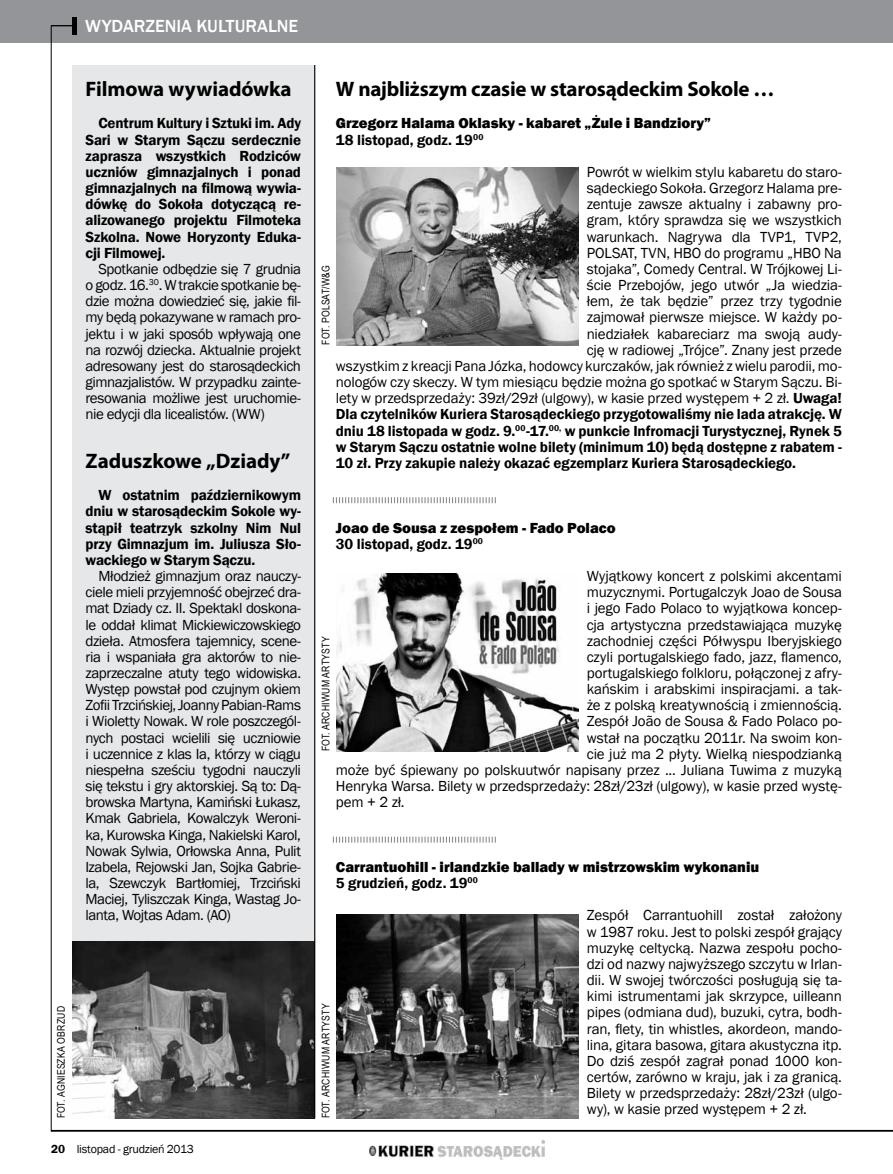
<style>
.page{position:relative;width:893px;height:1174px;background:#fff}
.page>*{position:absolute;margin:0;border:0;box-sizing:border-box;transform-origin:0 0}
.t1{font:700 21px "Myriad Pro";letter-spacing:-.01em;color:#000}
.t2{font:500 18px "Franklin Gothic";color:#fff}
.t3{font:15px/16.2px "Franklin Gothic";letter-spacing:-.01em;color:#000;text-align:justify}
.t4{font:600 15px/16.2px "Franklin Gothic";letter-spacing:-.005em;color:#000;text-align:justify}
.t5{font:800 15px/16.2px "Franklin Gothic";color:#000}
.t6{font:12px "Franklin Gothic";letter-spacing:-.02em;color:#000}
.t7{font:10.5px "Arial Narrow";letter-spacing:.01em;color:#000}
.s1{font-weight:600}
</style>
<div class="page">
<div style="left:72px;top:65px;width:243px;height:1053px;background:#e6e7e8"></div>
<div style="left:0;top:0;width:893px;height:43px;background:#939598"></div>
<img style="left:337px;top:574px;width:241px;height:177px">
<img style="left:337px;top:167px;width:241px;height:178px">
<img style="left:337px;top:914px;width:241px;height:204px">
<img style="left:72px;top:941px;width:243px;height:177px">
<hr style="left:314px;top:65px;width:1px;height:1052px;background:#000">
<svg style="left:333px;top:497px;width:163px;height:6px"></svg>
<svg style="left:333px;top:836px;width:163px;height:6px"></svg>
<hr style="left:51px;top:26px;width:1px;height:1105px;background:#000">
<img style="left:369px;top:1140px;width:175px;height:20px">
<svg style="left:51px;top:25px;width:21px;height:1px"></svg>
<div style="left:72px;top:17px;width:5px;height:17px;background:#000"></div>
<hr style="left:51px;top:1130px;width:842px;height:1px;background:#000">
<p class="t2" style="left:85px;top:15px;width:215px">WYDARZENIA KULTURALNE</p>
<h1 class="t1" style="left:86px;top:75px;width:208px">Filmowa wywiadówka</h1>
<p class="t4" style="left:86px;top:115px;width:217px;text-indent:13px">Centrum Kultury i Sztuki im. Ady Sari w Starym Sączu serdecznie zaprasza wszystkich Rodziców uczniów gimnazjalnych i ponad gimnazjalnych na filmową wywia&shy;dówkę do Sokoła dotyczącą re&shy;alizowanego projektu Filmoteka Szkolna. Nowe Horyzonty Eduka&shy;cji Filmowej.</p>
<p class="t3" style="left:86px;top:261px;width:217px;text-indent:13px">Spotkanie odbędzie się 7 grudnia o godz. 16.<sup>30</sup>. W trakcie spotkaniebę&shy;dzie można dowiedzieć się, jakie fil&shy;my będą pokazywane w ramach pro&shy;jektu i w jaki sposób wpływają one na rozwój dziecka. Aktualnie projekt adresowany jest do starosądeckich gimnazjalistów. W przypadku zainte&shy;resowania możliwe jest uruchomie&shy;nie edycji dla licealistów. (WW)</p>
<h1 class="t1" style="left:86px;top:447px;width:206px">Zaduszkowe „Dziady”</h1>
<p class="t4" style="left:86px;top:487px;width:217px;text-indent:13px">W ostatnim październikowym dniu w starosądeckim Sokole wy&shy;stąpił teatrzyk szkolny Nim Nul przy Gimnazjum im. Juliusza Sło&shy;wackiego w Starym Sączu.</p>
<p class="t3" style="left:85px;top:568px;width:217px;text-indent:13px">Młodzież gimnazjum oraz nauczy&shy;ciele mieli przyjemność obejrzeć dra&shy;mat Dziady cz. II. Spektakl doskona&shy;le oddał klimat Mickiewiczowskiego dzieła. Atmosfera tajemnicy, scene&shy;ria i wspaniała gra aktorów to nie&shy;zaprzeczalne atuty tego widowiska.<br>Występ powstał pod czujnym okiem ZofiiTrzcińskiej,JoannyPabian-Rams i Wioletty Nowak. W role poszczegól&shy;nych postaci wcielili się uczniowie i uczennice z klas Ia, którzy w ciągu niespełna sześciu tygodni nauczyli się tekstu i gry aktorskiej. Są to: Dą&shy;browska Martyna, Kamiński Łukasz, Kmak Gabriela, Kowalczyk Weroni&shy;ka, Kurowska Kinga, Nakielski Karol, Nowak Sylwia, Orłowska Anna, Pulit Izabela, Rejowski Jan, Sojka Gabrie&shy;la, Szewczyk Bartłomiej, Trzciński Maciej, Tyliszczak Kinga, Wastag Jo&shy;lanta, Wojtas Adam. (AO)</p>
<p class="t7" style="left:53px;top:1118px;width:113px;rotate:-90deg">fot. Agnieszka Obrzud</p>
<p class="t6" style="left:51px;top:1141px;width:144px"><span class="s1">20</span> listopad - grudzień 2013</p>
<h1 class="t1" style="left:336px;top:75px;width:440px">W najbliższym czasie w starosądeckim Sokole …</h1>
<p class="t5" style="left:336px;top:115px;width:377px">Grzegorz Halama Oklasky - kabaret „Żule i Bandziory”<br><span class="s1">18 listopad, godz. 19</span><sup>00</sup></p>
<p class="t3" style="left:587px;top:164px;width:257px">Powrót w wielkim stylu kabaretu do staro-</p>
<p class="t3" style="left:587px;top:180px;width:257px">sądeckiego Sokoła. Grzegorz Halama pre-</p>
<p class="t3" style="left:587px;top:196px;width:257px">zentuje zawsze aktualny i zabawny pro-</p>
<p class="t3" style="left:587px;top:213px;width:257px">gram, który sprawdza się we wszystkich</p>
<p class="t3" style="left:587px;top:229px;width:257px">warunkach. Nagrywa dla TVP1, TVP2,</p>
<p class="t3" style="left:587px;top:245px;width:257px">POLSAT, TVN, HBO do programu „HBO Na</p>
<p class="t3" style="left:587px;top:261px;width:257px">stojaka”, Comedy Central. W Trójkowej Li-</p>
<p class="t3" style="left:587px;top:277px;width:257px">ście Przebojów, jego utwór „Ja wiedzia-</p>
<p class="t3" style="left:587px;top:293px;width:257px">łem, że tak będzie” przez trzy tygodnie</p>
<p class="t3" style="left:587px;top:310px;width:257px">zajmował pierwsze miejsce. W każdy po-</p>
<p class="t3" style="left:587px;top:326px;width:257px">niedziałek kabareciarz ma swoją audy-</p>
<p class="t3" style="left:587px;top:342px;width:257px">cję w radiowej „Trójce”. Znany jest przede</p>
<p class="t3" style="left:336px;top:358px;width:507px">wszystkim z kreacji Pana Józka, hodowcy kurczaków, jak również z wielu parodii, mo-</p>
<p class="t3" style="left:336px;top:374px;width:507px">nologów czy skeczy. W tym miesiącu będzie można go spotkać w Starym Sączu. Bi-</p>
<p class="t3" style="left:336px;top:390px;width:507px">lety w przedsprzedaży: 39zł/29zł (ulgowy), w kasie przed występem + 2 zł. <span class="s1">Uwaga!</span></p>
<p class="t4" style="left:336px;top:406px;width:507px">Dla czytelników Kuriera Starosądeckiego przygotowaliśmy nie lada atrakcję. W</p>
<p class="t4" style="left:336px;top:422px;width:508px">dniu 18 listopada w godz. 9.<sup>00</sup>-17.<sup>00,</sup> w punkcie Infromacji Turystycznej, Rynek 5</p>
<p class="t4" style="left:336px;top:439px;width:507px">w Starym Sączu ostatnie wolne bilety (minimum 10) będą dostępne z rabatem -</p>
<p class="t4" style="left:336px;top:455px;width:462px">10 zł. Przy zakupie należy okazać egzemplarz Kuriera Starosądeckiego.</p>
<p class="t7" style="left:318px;top:345px;width:81px;rotate:-90deg">fot. POLSAT/W&amp;G</p>
<p class="t5" style="left:336px;top:519px;width:281px">Joao de Sousa z zespołem - Fado Polaco<br><span class="s1">30 listopad, godz. 19</span><sup>00</sup></p>
<p class="t3" style="left:587px;top:568px;width:257px">Wyjątkowy koncert z polskimi akcentami</p>
<p class="t3" style="left:587px;top:584px;width:257px">muzycznymi. Portugalczyk Joao de Sousa</p>
<p class="t3" style="left:587px;top:600px;width:257px">i jego Fado Polaco to wyjątkowa koncep-</p>
<p class="t3" style="left:587px;top:617px;width:257px">cja artystyczna przedstawiająca muzykę</p>
<p class="t3" style="left:587px;top:633px;width:257px">zachodniej części Półwyspu Iberyjskiego</p>
<p class="t3" style="left:587px;top:649px;width:257px">czyli portugalskiego fado, jazz, flamenco,</p>
<p class="t3" style="left:587px;top:665px;width:257px">portugalskiego folkloru, połączonej z afry-</p>
<p class="t3" style="left:587px;top:681px;width:257px">kańskim i arabskimi inspiracjami. a tak-</p>
<p class="t3" style="left:587px;top:697px;width:257px">że z polską kreatywnością i zmiennością.</p>
<p class="t3" style="left:587px;top:713px;width:257px">Zespół João de Sousa &amp; Fado Polaco po-</p>
<p class="t3" style="left:587px;top:730px;width:257px">wstał na początku 2011r. Na swoim kon-</p>
<p class="t3" style="left:587px;top:746px;width:257px">cie już ma 2 płyty. Wielką niespodzianką</p>
<p class="t3" style="left:336px;top:762px;width:507px">może być śpiewany po polskuutwór napisany przez ... Juliana Tuwima z muzyką</p>
<p class="t3" style="left:336px;top:778px;width:507px">Henryka Warsa. Bilety w przedsprzedaży: 28zł/23zł (ulgowy), w kasie przed wystę-</p>
<p class="t3" style="left:336px;top:794px;width:70px">pem + 2 zł.</p>
<p class="t7" style="left:318px;top:751px;width:116px;rotate:-90deg">fot. ARCHIWUM ARTYSTY</p>
<p class="t5" style="left:336px;top:858px;width:425px">Carrantuohill - irlandzkie ballady w mistrzowskim wykonaniu<br><span class="s1">5 grudzień, godz. 19</span><sup>00</sup></p>
<p class="t3" style="left:587px;top:907px;width:257px">Zespół Carrantuohill został założony w 1987 roku. Jest to polski zespół grający muzykę celtycką. Nazwa zespołu pocho&shy;dzi od nazwy najwyższego szczytu w Irlan&shy;dii. W swojej twórczości posługują się ta&shy;kimi istrumentami jak skrzypce, uilleann pipes (odmiana dud), buzuki, cytra, bodh&shy;ran, flety, tin whistles, akordeon, mando&shy;lina, gitara basowa, gitara akustyczna itp.<br>Do dziś zespół zagrał ponad 1000 kon&shy;certów, zarówno w kraju, jak i za granicą.<br>Bilety w przedsprzedaży: 28zł/23zł (ulgo&shy;wy), w kasie przed występem + 2 zł.</p>
<p class="t7" style="left:318px;top:1118px;width:116px;rotate:-90deg">fot. ARCHIWUM ARTYSTY</p>
</div>
